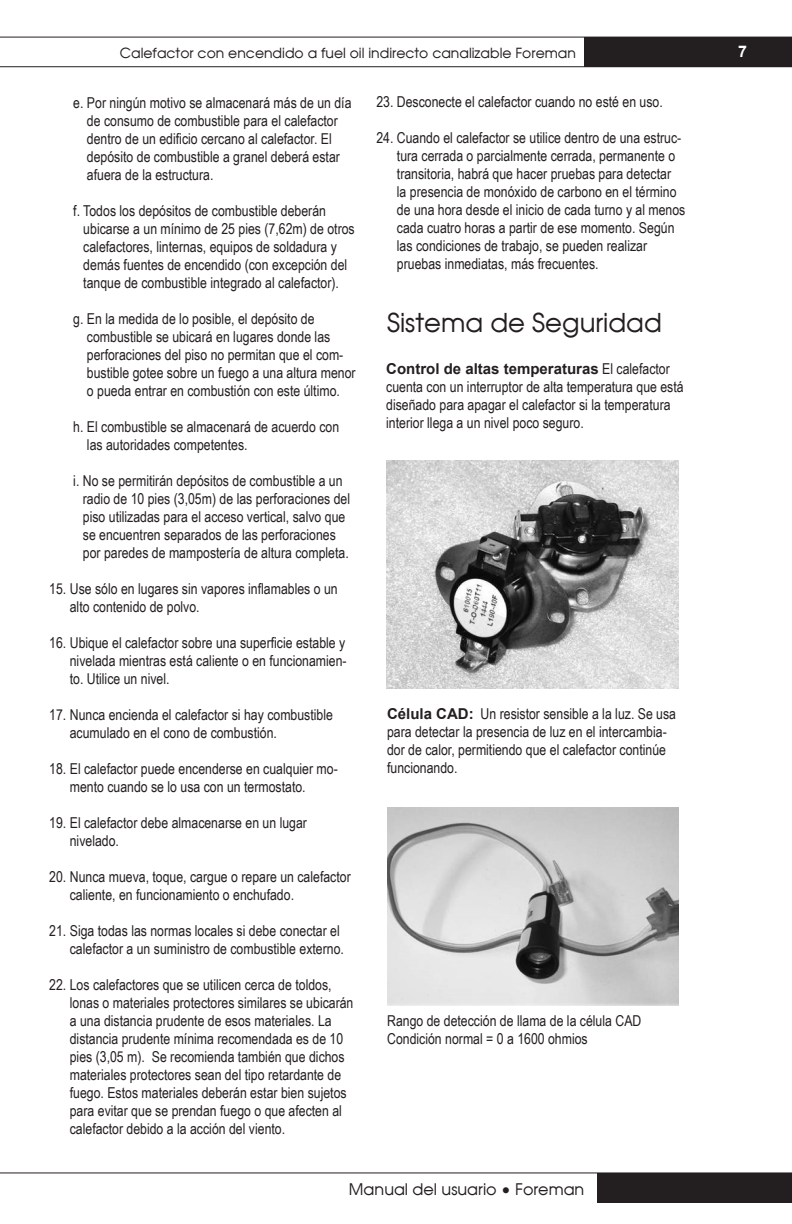
<style>
.page{position:relative;width:792px;height:1224px;background:#fff}
.page>*{position:absolute;margin:0;border:0;box-sizing:border-box;transform-origin:0 0}
.Attention_Header{font:26px "Moderne";color:#231f20}
.t1{font:16px "Moderne";color:#231f20}
.t2{font:700 16px "Arial";color:#fff}
.BODY_for_INSIDE_PAGE{font:15px/18px "Arial Narrow";color:#231f20}
.t3{font:14px "Moderne";color:#231f20}
.s1{font-family:"Arial";font-weight:700}
</style>
<div class="page">
<div style="left:585px;top:37px;width:207px;height:30px;background:#231f20"></div>
<div style="left:597px;top:1173px;width:195px;height:30px;background:#231f20"></div>
<hr style="left:0;top:37px;width:792px;height:1px;background:#231f20">
<hr style="left:0;top:66px;width:792px;height:1px;background:#231f20">
<hr style="left:0;top:1172px;width:792px;height:1px;background:#231f20">
<img style="left:386px;top:461px;width:293px;height:228px">
<img style="left:387px;top:807px;width:292px;height:198px">
<p class="t3" style="left:120px;top:44px;width:458px">Calefactor con encendido a fuel oil indirecto canalizable Foreman</p>
<p class="BODY_for_INSIDE_PAGE" style="left:87px;top:93px;width:266px;text-indent:-14px">e. Por ningún motivo se almacenará más de un día de consumo de combustible para el calefactor dentro de un edificio cercano al calefactor. El depósito de combustible a granel deberá estar afuera de la estructura.</p>
<p class="BODY_for_INSIDE_PAGE" style="left:83px;top:201px;width:273px;text-indent:-10px">f. Todos los depósitos de combustible deberán ubicarse a un mínimo de 25 pies (7,62m) de otros calefactores, linternas, equipos de soldadura y demás fuentes de encendido (con excepción del tanque de combustible integrado al calefactor).</p>
<p class="BODY_for_INSIDE_PAGE" style="left:87px;top:309px;width:270px;text-indent:-14px">g. En la medida de lo posible, el depósito de combustible se ubicará en lugares donde las perforaciones del piso no permitan que el com&shy;bustible gotee sobre un fuego a una altura menor o pueda entrar en combustión con este último.</p>
<p class="BODY_for_INSIDE_PAGE" style="left:87px;top:417px;width:254px;text-indent:-14px">h. El combustible se almacenará de acuerdo con las autoridades competentes.</p>
<p class="BODY_for_INSIDE_PAGE" style="left:83px;top:471px;width:269px;text-indent:-10px">i. No se permitirán depósitos de combustible a un radio de 10 pies (3,05m) de las perforaciones del piso utilizadas para el acceso vertical, salvo que se encuentren separados de las perforaciones por paredes de mampostería de altura completa.</p>
<p class="BODY_for_INSIDE_PAGE" style="left:70px;top:579px;width:270px;text-indent:-21px">15. Use sólo en lugares sin vapores inflamables o un alto contenido de polvo.</p>
<p class="BODY_for_INSIDE_PAGE" style="left:70px;top:633px;width:278px;text-align:justify;text-indent:-21px">16. Ubique el calefactor sobre una superficie estable y nivelada mientras está caliente o en funcionamien&shy;to. Utilice un nivel.</p>
<p class="BODY_for_INSIDE_PAGE" style="left:70px;top:705px;width:265px;text-indent:-21px">17. Nunca encienda el calefactor si hay combustible acumulado en el cono de combustión.</p>
<p class="BODY_for_INSIDE_PAGE" style="left:70px;top:759px;width:270px;text-indent:-21px">18. El calefactor puede encenderse en cualquier mo&shy;mento cuando se lo usa con un termostato.</p>
<p class="BODY_for_INSIDE_PAGE" style="left:70px;top:813px;width:239px;text-indent:-21px">19. El calefactor debe almacenarse en un lugar nivelado.</p>
<p class="BODY_for_INSIDE_PAGE" style="left:70px;top:867px;width:283px;text-indent:-21px">20. Nunca mueva, toque, cargue o repare un calefactor caliente, en funcionamiento o enchufado.</p>
<p class="BODY_for_INSIDE_PAGE" style="left:49px;top:921px;width:296px;text-align:right">21. Siga todas las normas locales si debe conectar el calefactor a un suministro de combustible externo.</p>
<p class="BODY_for_INSIDE_PAGE" style="left:70px;top:975px;width:285px;text-indent:-21px">22. Los calefactores que se utilicen cerca de toldos, lonas o materiales protectores similares se ubicarán a una distancia prudente de esos materiales. La distancia prudente mínima recomendada es de 10 pies (3,05 m). Se recomienda también que dichos materiales protectores sean del tipo retardante de fuego. Estos materiales deberán estar bien sujetos para evitar que se prendan fuego o que afecten al calefactor debido a la acción del viento.</p>
<p class="BODY_for_INSIDE_PAGE" style="left:376px;top:92px;width:288px">23. Desconecte el calefactor cuando no esté en uso.</p>
<p class="BODY_for_INSIDE_PAGE" style="left:397px;top:128px;width:290px;text-indent:-21px">24. Cuando el calefactor se utilice dentro de una estruc&shy;tura cerrada o parcialmente cerrada, permanente o transitoria, habrá que hacer pruebas para detectar<br>la presencia de monóxido de carbono en el término de una hora desde el inicio de cada turno y al menos cada cuatro horas a partir de ese momento. Según las condiciones de trabajo, se pueden realizar pruebas inmediatas, más frecuentes.</p>
<p class="Attention_Header" style="left:387px;top:306px;width:276px">Sistema de Seguridad</p>
<p class="BODY_for_INSIDE_PAGE" style="left:386px;top:359px;width:299px"><span class="s1">Control de altas temperaturas</span> El calefactor cuenta con un interruptor de alta temperatura que está diseñado para apagar el calefactor si la temperatura interior llega a un nivel poco seguro.</p>
<p class="BODY_for_INSIDE_PAGE" style="left:387px;top:705px;width:291px"><span class="s1">Célula CAD:</span> Un resistor sensible a la luz. Se usa para detectar la presencia de luz en el intercambia&shy;dor de calor, permitiendo que el calefactor continúe funcionando.</p>
<p class="BODY_for_INSIDE_PAGE" style="left:387px;top:1011px;width:256px">Rango de detección de llama de la célula CAD</p>
<p class="BODY_for_INSIDE_PAGE" style="left:387px;top:1029px;width:202px">Condición normal = 0 a 1600 ohmios</p>
<p class="t1" style="left:349px;top:1179px;width:237px">Manual del usuario • Foreman</p>
<p class="t2" style="left:738px;top:40px;width:10px">7</p>
</div>
